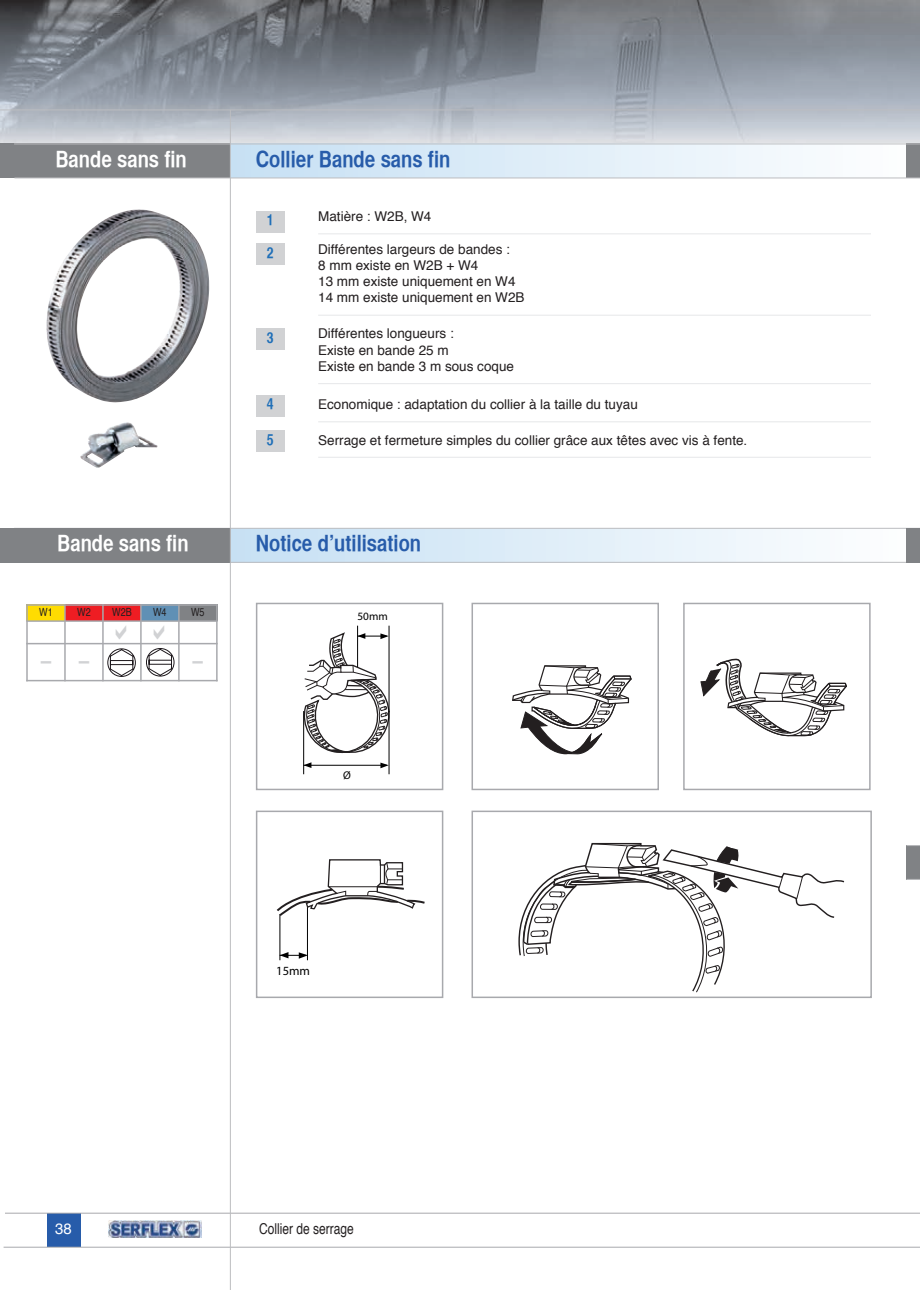
<style>
.page{position:relative;width:920px;height:1290px;background:#fff}
.page>*{position:absolute;margin:0;border:0;box-sizing:border-box;transform-origin:0 0}
.t1{font:30px "Lucida Grande";color:#d1d2d4;scale:.8 1}
.t2{font:22.5px "Helvetica CY Bold";color:#275caa}
.t3{font:22.5px "Helvetica CY Bold";color:#fff}
.t4{font:15px "Helvetica";color:#231f20;scale:.8 1}
.t5{font:15px "Helvetica CY Bold";color:#1f6fb8}
.t6{font:15px "Helvetica";color:#fff}
.t7{font:13.5px/16.2px "Helvetica";color:#231f20}
.t8{font:12.45px "Myriad Pro";color:#000}
.t9{font:11.25px "Helvetica";color:#231f20;scale:.8 1}
.t10{font:11.25px "Myriad Pro";color:#000}
</style>
<div class="page">
<img style="left:0;top:1px;width:920px;height:143px">
<div style="left:47px;top:1213px;width:34px;height:33px;background:#275caa"></div>
<div style="left:230px;top:144px;width:681px;height:34px;background:linear-gradient(to right,#c6e0f3,#fdfefe)"></div>
<hr style="left:5px;top:1213px;width:915px;height:1px;background:#a8a9ad">
<hr style="left:4px;top:1247px;width:916px;height:1px;background:#a8a9ad">
<div style="left:0;top:144px;width:230px;height:34px;background:#808285"></div>
<div style="left:230px;top:528px;width:681px;height:34px;background:linear-gradient(to right,#c6e0f3,#fdfefe)"></div>
<hr style="left:14px;top:528px;width:906px;height:1px;background:#bcbdc0">
<hr style="left:14px;top:562px;width:906px;height:1px;background:#bcbdc0">
<div style="left:0;top:528px;width:230px;height:34px;background:#808285"></div>
<img style="left:46px;top:209px;width:163px;height:259px">
<hr style="left:318px;top:234px;width:553px;height:1px;background:#e6e7e9">
<div style="left:906px;top:144px;width:14px;height:34px;background:#808285"></div>
<div style="left:906px;top:528px;width:14px;height:34px;background:#808285"></div>
<div style="left:906px;top:845px;width:14px;height:34px;background:#808285"></div>
<div style="left:256px;top:211px;width:29px;height:21px;background:#d1d2d4"></div>
<hr style="left:318px;top:315px;width:553px;height:1px;background:#e6e7e9">
<div style="left:256px;top:244px;width:29px;height:21px;background:#d1d2d4"></div>
<hr style="left:318px;top:383px;width:553px;height:1px;background:#e6e7e9">
<div style="left:256px;top:328px;width:29px;height:22px;background:#d1d2d4"></div>
<hr style="left:318px;top:422px;width:553px;height:1px;background:#e6e7e9">
<div style="left:256px;top:395px;width:29px;height:21px;background:#d1d2d4"></div>
<hr style="left:318px;top:457px;width:553px;height:1px;background:#e6e7e9">
<div style="left:256px;top:430px;width:29px;height:22px;background:#d1d2d4"></div>
<hr style="left:230px;top:110px;width:1px;height:1180px;background:#bcbdc0">
<svg style="left:906px;top:845px;width:14px;height:1px"></svg>
<svg style="left:906px;top:879px;width:14px;height:1px"></svg>
<hr style="left:357px;top:626px;width:1px;height:41px;background:#000">
<hr style="left:389px;top:626px;width:1px;height:86px;background:#000">
<hr style="left:389px;top:711px;width:1px;height:63px;background:#000">
<hr style="left:303px;top:711px;width:1px;height:63px;background:#000">
<svg style="left:303px;top:631px;width:87px;height:137px"></svg>
<div style="left:256px;top:603px;width:187px;height:187px;border:2px solid #a8a9ad"></div>
<svg style="left:512px;top:665px;width:120px;height:90px"></svg>
<div style="left:471px;top:603px;width:188px;height:187px;border:2px solid #a8a9ad"></div>
<svg style="left:701px;top:658px;width:146px;height:79px"></svg>
<div style="left:683px;top:603px;width:188px;height:187px;border:2px solid #a8a9ad"></div>
<hr style="left:280px;top:914px;width:1px;height:46px;background:#000">
<hr style="left:307px;top:906px;width:1px;height:54px;background:#000">
<svg style="left:280px;top:952px;width:27px;height:7px"></svg>
<svg style="left:276px;top:859px;width:149px;height:79px"></svg>
<div style="left:256px;top:811px;width:187px;height:187px;border:2px solid #a8a9ad"></div>
<svg style="left:518px;top:842px;width:326px;height:151px"></svg>
<div style="left:471px;top:811px;width:401px;height:187px;border:2px solid #a8a9ad"></div>
<svg style="left:109px;top:1220px;width:93px;height:1px"></svg>
<img style="left:108px;top:1221px;width:94px;height:17px">
<div style="left:26px;top:604px;width:39px;height:17px;background:#ffdc01"></div>
<div style="left:65px;top:604px;width:38px;height:17px;background:#ee1d23"></div>
<div style="left:103px;top:604px;width:38px;height:17px;background:#ee1d23"></div>
<div style="left:141px;top:604px;width:38px;height:17px;background:#6090b5"></div>
<div style="left:179px;top:604px;width:39px;height:17px;background:#808285"></div>
<hr style="left:26px;top:604px;width:2px;height:77px;background:#a8a9ad">
<hr style="left:64px;top:604px;width:2px;height:77px;background:#a8a9ad">
<hr style="left:102px;top:604px;width:2px;height:77px;background:#a8a9ad">
<hr style="left:140px;top:604px;width:2px;height:77px;background:#a8a9ad">
<hr style="left:178px;top:604px;width:2px;height:77px;background:#a8a9ad">
<hr style="left:216px;top:604px;width:2px;height:77px;background:#a8a9ad">
<hr style="left:26px;top:604px;width:192px;height:2px;background:#a8a9ad">
<hr style="left:26px;top:620px;width:192px;height:2px;background:#a8a9ad">
<hr style="left:26px;top:643px;width:192px;height:1px;background:#a8a9ad">
<hr style="left:26px;top:680px;width:192px;height:1px;background:#a8a9ad">
<svg style="left:146px;top:648px;width:28px;height:28px"></svg>
<svg style="left:107px;top:648px;width:29px;height:29px"></svg>
<hr style="left:14px;top:178px;width:906px;height:1px;background:#bcbdc0">
<hr style="left:14px;top:144px;width:906px;height:1px;background:#bcbdc0">
<hr style="left:0;top:110px;width:920px;height:1px;background:#bcbdc0">
<h2 class="t3" style="left:55px;top:150px;width:133px">Bande sans fin</h2>
<h2 class="t2" style="left:256px;top:151px;width:196px">Collier Bande sans fin</h2>
<p class="t5" style="left:267px;top:214px;width:8px">1</p>
<p class="t7" style="left:318px;top:209px;width:115px">Matière : W2B, W4</p>
<p class="t5" style="left:267px;top:247px;width:8px">2</p>
<p class="t7" style="left:318px;top:242px;width:208px">Différentes largeurs de bandes :<br>8 mm existe en W2B + W4<br>13 mm existe uniquement en W4<br>14 mm existe uniquement en W2B</p>
<p class="t5" style="left:267px;top:332px;width:8px">3</p>
<p class="t7" style="left:318px;top:327px;width:197px">Différentes longueurs :<br>Existe en bande 25 m<br>Existe en bande 3 m sous coque</p>
<p class="t5" style="left:267px;top:399px;width:8px">4</p>
<p class="t7" style="left:318px;top:397px;width:321px">Economique : adaptation du collier à la taille du tuyau</p>
<p class="t5" style="left:267px;top:434px;width:8px">5</p>
<p class="t7" style="left:318px;top:433px;width:431px">Serrage et fermeture simples du collier grâce aux têtes avec vis à fente.</p>
<h2 class="t3" style="left:57px;top:534px;width:133px">Bande sans fin</h2>
<h2 class="t2" style="left:256px;top:535px;width:167px">Notice d’utilisation</h2>
<p class="t9" style="left:39px;top:608px;width:18px">W1</p>
<p class="t9" style="left:77px;top:608px;width:18px">W2</p>
<p class="t9" style="left:112px;top:608px;width:26px">W2B</p>
<p class="t9" style="left:153px;top:608px;width:18px">W4</p>
<p class="t9" style="left:191px;top:608px;width:18px">W5</p>
<h1 class="t1" style="left:39px;top:642px;width:66px">- -</h1>
<h1 class="t1" style="left:191px;top:642px;width:19px">-</h1>
<p class="t10" style="left:357px;top:612px;width:32px">50mm</p>
<p class="t10" style="left:343px;top:771px;width:9px">Ø</p>
<p class="t8" style="left:276px;top:966px;width:35px">15mm</p>
<p class="t6" style="left:55px;top:1223px;width:18px">38</p>
<p class="t4" style="left:259px;top:1222px;width:120px">Collier de serrage</p>
</div>
